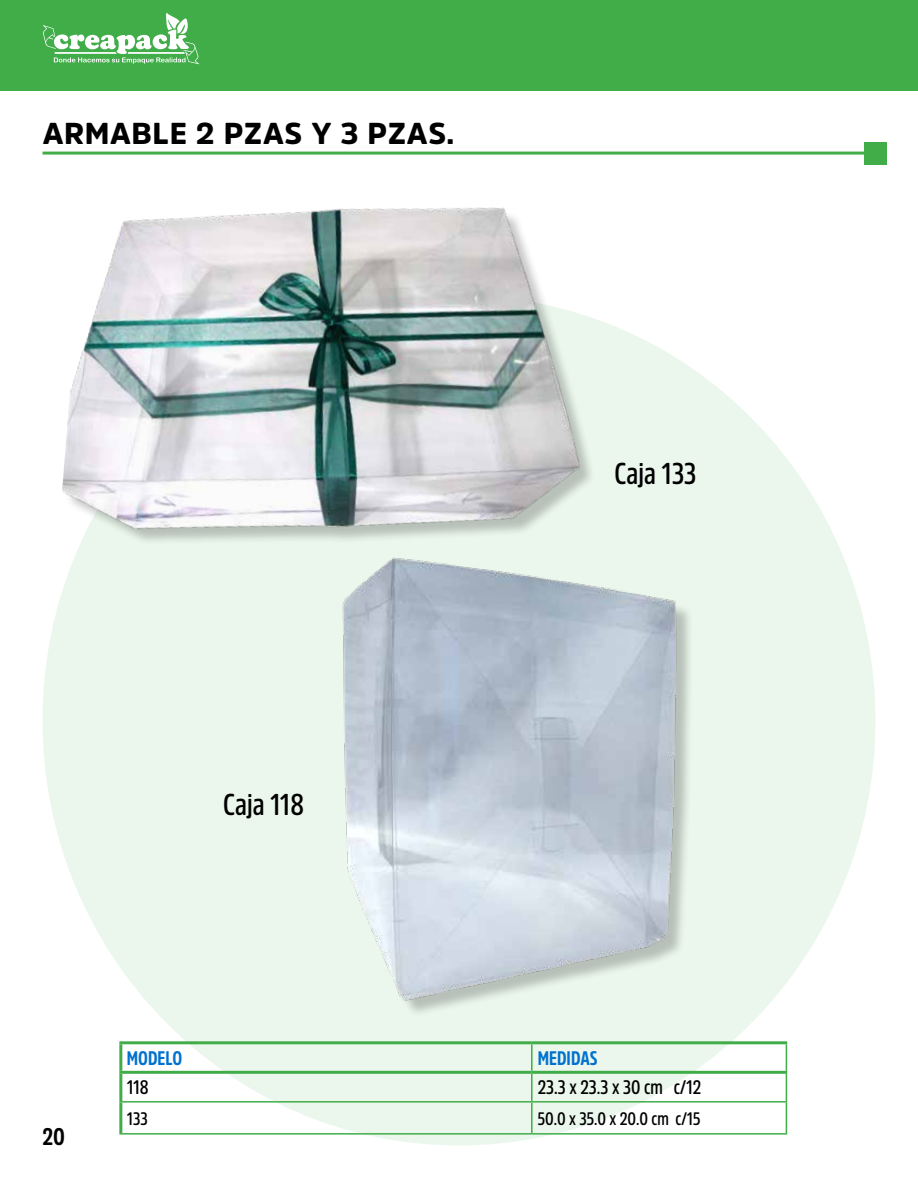
<style>
.page{position:relative;width:918px;height:1188px;background:#fff}
.page>*{position:absolute;margin:0;border:0;box-sizing:border-box;transform-origin:0 0}
.t1{font:900 30px "Amsi Pro";letter-spacing:.02em;color:#000}
.t2{font:600 30px "Amsi Pro Cond";color:#000}
.t3{font:700 24px "Amsi Pro Cond";color:#000}
.t4{font:600 19.5px "Amsi Pro Cond";color:#000}
.t5{font:700 19.5px "Amsi Pro Cond";color:#0071ce}
.t6{font:600 18px "Amsi Pro Cond";color:#000}
</style>
<div class="page">
<div style="left:0;top:0;width:918px;height:90px;background:#41ad49"></div>
<svg style="left:43px;top:12px;width:156px;height:52px"></svg>
<div style="left:43px;top:296px;width:832px;height:849px;background:#ebf7ed;border-radius:50%"></div>
<hr style="left:43px;top:152px;width:832px;height:3px;background:#41ad49">
<div style="left:864px;top:142px;width:23px;height:23px;background:#41ad49"></div>
<hr style="left:119px;top:1041px;width:413px;height:3px;background:#41ad49">
<hr style="left:119px;top:1044px;width:3px;height:27px;background:#41ad49">
<hr style="left:532px;top:1041px;width:255px;height:3px;background:#41ad49">
<hr style="left:119px;top:1071px;width:413px;height:3px;background:#41ad49">
<hr style="left:119px;top:1074px;width:3px;height:27px;background:#41ad49">
<hr style="left:532px;top:1071px;width:255px;height:3px;background:#41ad49">
<hr style="left:119px;top:1103px;width:3px;height:30px;background:#41ad49">
<hr style="left:531px;top:1044px;width:2px;height:27px;background:#41ad49">
<hr style="left:531px;top:1074px;width:2px;height:27px;background:#41ad49">
<svg style="left:786px;top:1044px;width:1px;height:57px"></svg>
<hr style="left:119px;top:1101px;width:413px;height:2px;background:#41ad49">
<hr style="left:532px;top:1101px;width:255px;height:2px;background:#41ad49">
<hr style="left:531px;top:1103px;width:2px;height:30px;background:#41ad49">
<hr style="left:786px;top:1103px;width:1px;height:30px;background:#41ad49">
<hr style="left:119px;top:1133px;width:413px;height:2px;background:#41ad49">
<hr style="left:532px;top:1133px;width:255px;height:2px;background:#41ad49">
<img style="left:62px;top:207px;width:543px;height:364px">
<div style="left:346px;top:561px;width:348px;height:457px;background:#000;opacity:.22"></div>
<img style="left:340px;top:553px;width:340px;height:453px">
<h1 class="t1" style="left:43px;top:113px;width:413px">ARMABLE 2 PZAS Y 3 PZAS.</h1>
<h1 class="t2" style="left:223px;top:784px;width:82px">Caja 118</h1>
<h1 class="t2" style="left:614px;top:453px;width:84px">Caja 133</h1>
<h2 class="t3" style="left:43px;top:1120px;width:24px">20</h2>
<p class="t5" style="left:127px;top:1045px;width:57px">MODELO</p>
<p class="t5" style="left:538px;top:1045px;width:62px">MEDIDAS</p>
<p class="t4" style="left:127px;top:1074px;width:23px">118</p>
<p class="t4" style="left:538px;top:1074px;width:165px">23.3 x 23.3 x 30 cm c/12</p>
<p class="t6" style="left:127px;top:1106px;width:22px">133</p>
<p class="t6" style="left:538px;top:1106px;width:164px">50.0 x 35.0 x 20.0 cm c/15</p>
</div>
